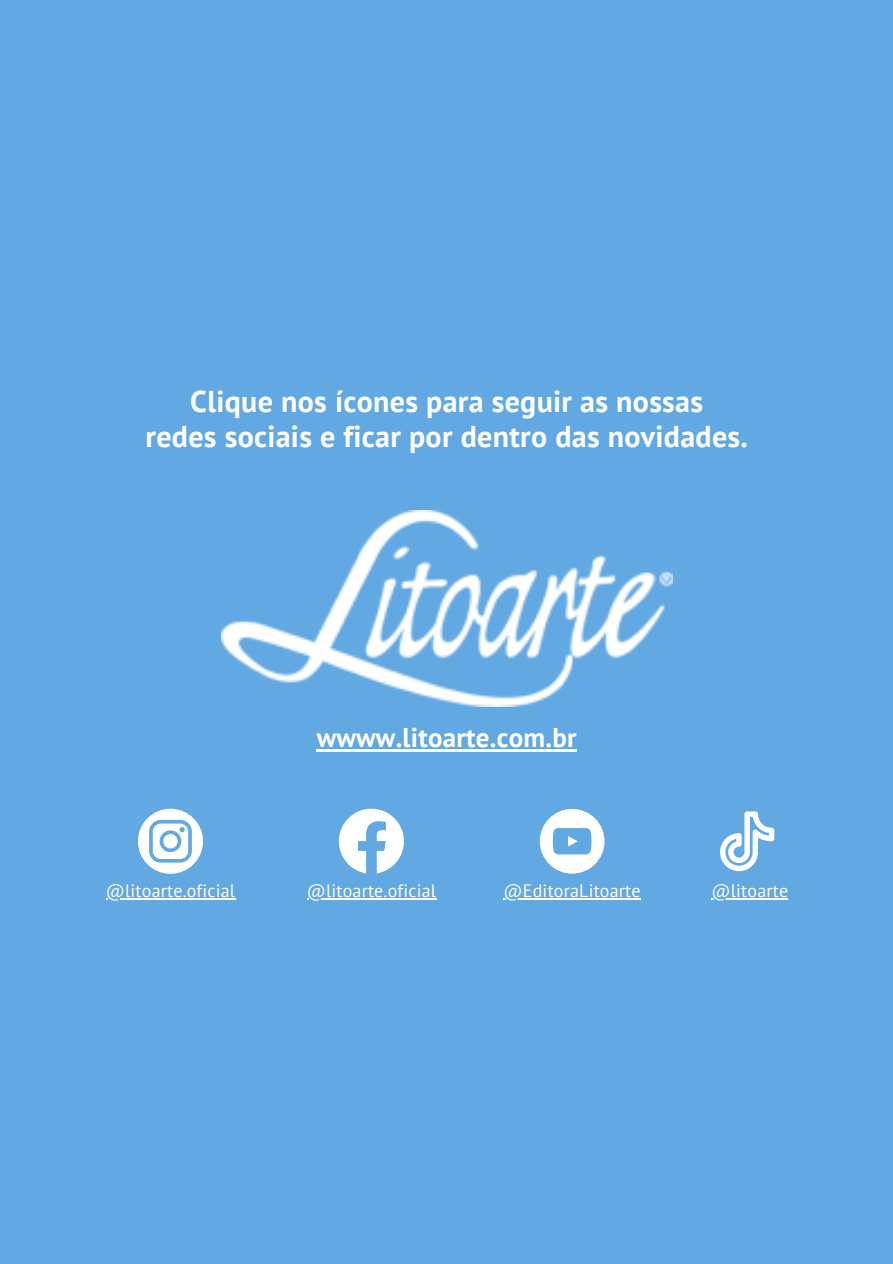
<style>
.page{position:relative;width:893px;height:1264px;background:#fff}
.page>*{position:absolute;margin:0;border:0;box-sizing:border-box;transform-origin:0 0}
.t1{font:700 30px/34.8px "PT Sans";letter-spacing:.01em;color:#fff;text-align:center}
.t2{font:700 27px "PT Sans";letter-spacing:.01em;color:#fff}
.t3{font:18px "PT Sans";letter-spacing:.01em;color:#fff}
</style>
<div class="page">
<div style="left:0;top:0;width:892px;height:1263px;background:#62a8e2"></div>
<svg style="left:138px;top:808px;width:65px;height:65px"></svg>
<svg style="left:339px;top:808px;width:65px;height:65px"></svg>
<svg style="left:539px;top:809px;width:65px;height:64px"></svg>
<img style="left:222px;top:510px;width:450px;height:196px">
<svg style="left:720px;top:811px;width:54px;height:60px"></svg>
<hr style="left:106px;top:898px;width:129px;height:1px;background:#fff">
<hr style="left:307px;top:898px;width:129px;height:1px;background:#fff">
<hr style="left:503px;top:898px;width:137px;height:1px;background:#fff">
<hr style="left:711px;top:898px;width:77px;height:1px;background:#fff">
<hr style="left:317px;top:749px;width:260px;height:2px;background:#fff">
<p class="t1" style="left:145px;top:383px;width:604px">Clique nos ícones para seguir as nossas<br>redes sociais e ficar por dentro das novidades.</p>
<p class="t2" style="left:317px;top:719px;width:261px">wwww.litoarte.com.br</p>
<p class="t3" style="left:106px;top:878px;width:131px">@litoarte.oficial</p>
<p class="t3" style="left:307px;top:878px;width:131px">@litoarte.oficial</p>
<p class="t3" style="left:503px;top:878px;width:138px">@EditoraLitoarte</p>
<p class="t3" style="left:711px;top:878px;width:78px">@litoarte</p>
</div>
